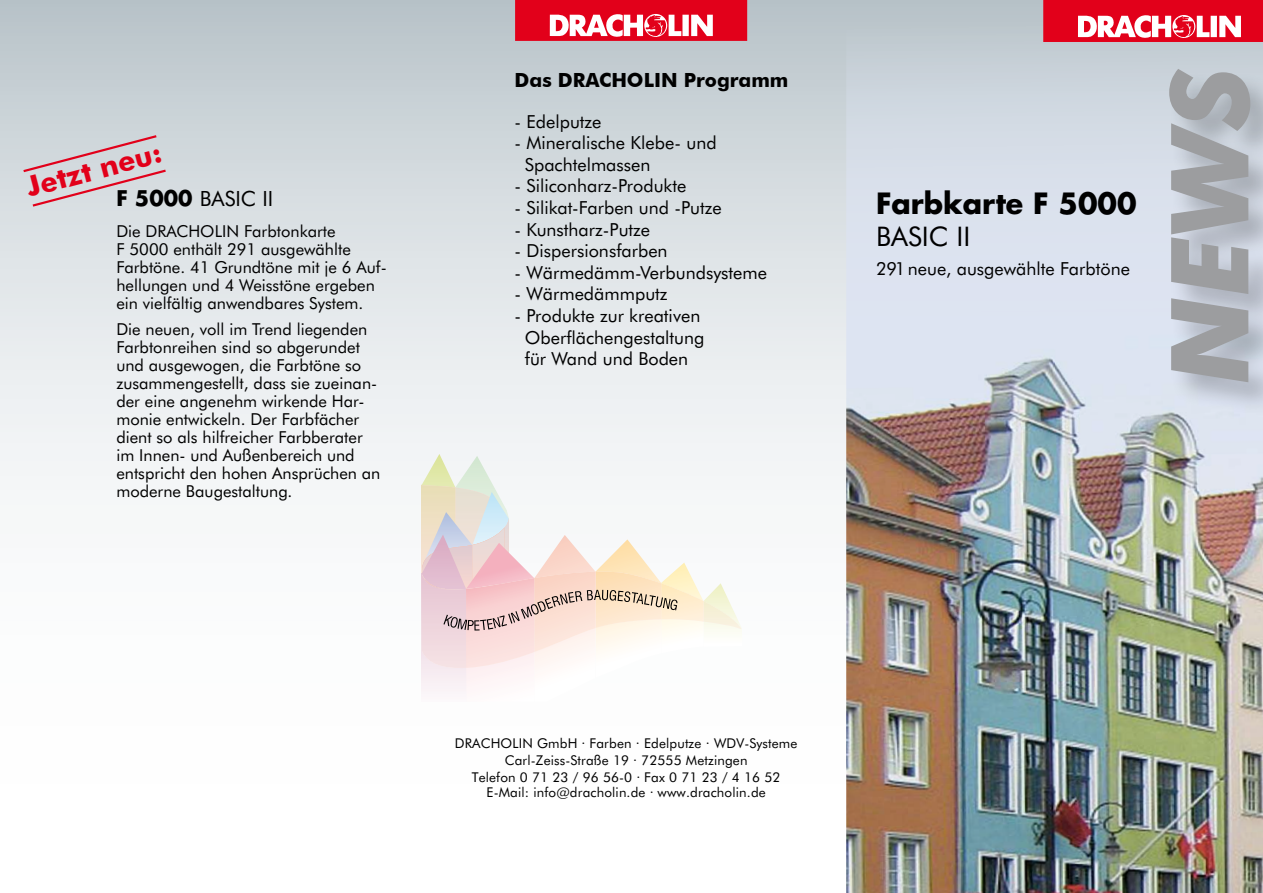
<style>
.page{position:relative;width:1263px;height:893px;background:#fff}
.page>*{position:absolute;margin:0;border:0;box-sizing:border-box;transform-origin:0 0}
.t1{font:italic 700 108px "Futura BT";color:#9c9d9f}
.t2{font:700 28.5px "Futura";color:#000}
.t3{font:700 28.35px "Futura BT";color:#e2001a}
.t4{font:27px "Futura BT";color:#000}
.t5{font:21px "Futura BT";color:#000}
.t6{font:700 19.5px "Futura BT";color:#000}
.t7{font:18px/21.6px "Futura BT";color:#000}
.t8{font:16.5px/18px "Futura BT";color:#000}
.t9{font:13.5px/17.1px "Futura BT";letter-spacing:.01em;color:#000;text-align:center}
.s1{font-family:"Futura";font-weight:700}
</style>
<div class="page">
<div style="left:0;top:0;width:1263px;height:893px;background:linear-gradient(to bottom,#c7d0d5,#fff)"></div>
<img style="left:846px;top:0;width:417px;height:893px">
<svg style="left:515px;top:0;width:232px;height:41px"></svg>
<svg style="left:1043px;top:0;width:220px;height:42px"></svg>
<svg style="left:421px;top:454px;width:321px;height:248px"></svg>
<div style="left:1166px;top:66px;width:97px;height:512px;background:#000;opacity:.23"></div>
<svg style="left:23px;top:135px;width:143px;height:72px;background:#d4cdd2"></svg>
<h3 class="t3" style="left:23px;top:171px;width:140px;rotate:-15deg">Jetzt neu:</h3>
<p class="t5" style="left:116px;top:186px;width:158px"><span class="s1">F 5000</span> BASIC II</p>
<p class="t8" style="left:116px;top:222px;width:272px">Die DRACHOLIN Farbtonkarte<br>F 5000 enthält 291 ausgewählte Farbtöne. 41 Grundtöne mit je 6 Auf&shy;hellungen und 4 Weisstöne ergeben ein vielfältig anwendbares System.</p>
<p class="t8" style="left:116px;top:320px;width:266px">Die neuen, voll im Trend liegenden Farbtonreihen sind so abgerundet und ausgewogen, die Farbtöne so zusammengestellt, dass sie zueinan&shy;der eine angenehm wirkende Har&shy;monie entwickeln. Der Farbfächer dient so als hilfreicher Farbberater im Innen- und Außenbereich und entspricht den hohen Ansprüchen an moderne Baugestaltung.</p>
<p class="t6" style="left:514px;top:68px;width:275px">Das DRACHOLIN Programm</p>
<p class="t7" style="left:514px;top:110px;width:88px">- Edelputze</p>
<p class="t7" style="left:525px;top:132px;width:193px;text-indent:-10px">- Mineralische Klebe- und<br>Spachtelmassen</p>
<p class="t7" style="left:514px;top:175px;width:173px">- Siliconharz-Produkte</p>
<p class="t7" style="left:514px;top:197px;width:209px">- Silikat-Farben und -Putze</p>
<p class="t7" style="left:514px;top:218px;width:137px">- Kunstharz-Putze</p>
<p class="t7" style="left:514px;top:240px;width:155px">- Dispersionsfarben</p>
<p class="t7" style="left:514px;top:261px;width:254px">- Wärmedämm-Verbundsysteme</p>
<p class="t7" style="left:514px;top:283px;width:155px">- Wärmedämmputz</p>
<p class="t7" style="left:514px;top:305px;width:191px;text-align:center">- Produkte zur kreativen<br>Oberflächengestaltung für Wand und Boden</p>
<h2 class="t2" style="left:876px;top:184px;width:262px">Farbkarte F 5000</h2>
<h3 class="t4" style="left:876px;top:220px;width:96px">BASIC II</h3>
<p class="t7" style="left:876px;top:258px;width:255px">291neue, ausgewählte Farbtöne</p>
<h1 class="t1" style="left:1144px;top:384px;width:320px;rotate:-90deg">NEWS</h1>
<p class="t9" style="left:455px;top:734px;width:344px">DRACHOLIN GmbH · Farben · Edelputze · WDV-Systeme<br>Carl-Zeiss-Straße 19 · 72555 Metzingen<br>Telefon 0 71 23 / 96 56-0 · Fax 0 71 23 / 4 16 52</p>
<p class="t9" style="left:486px;top:783px;width:281px">E-Mail: info@dracholin.de · www.dracholin.de</p>
</div>
